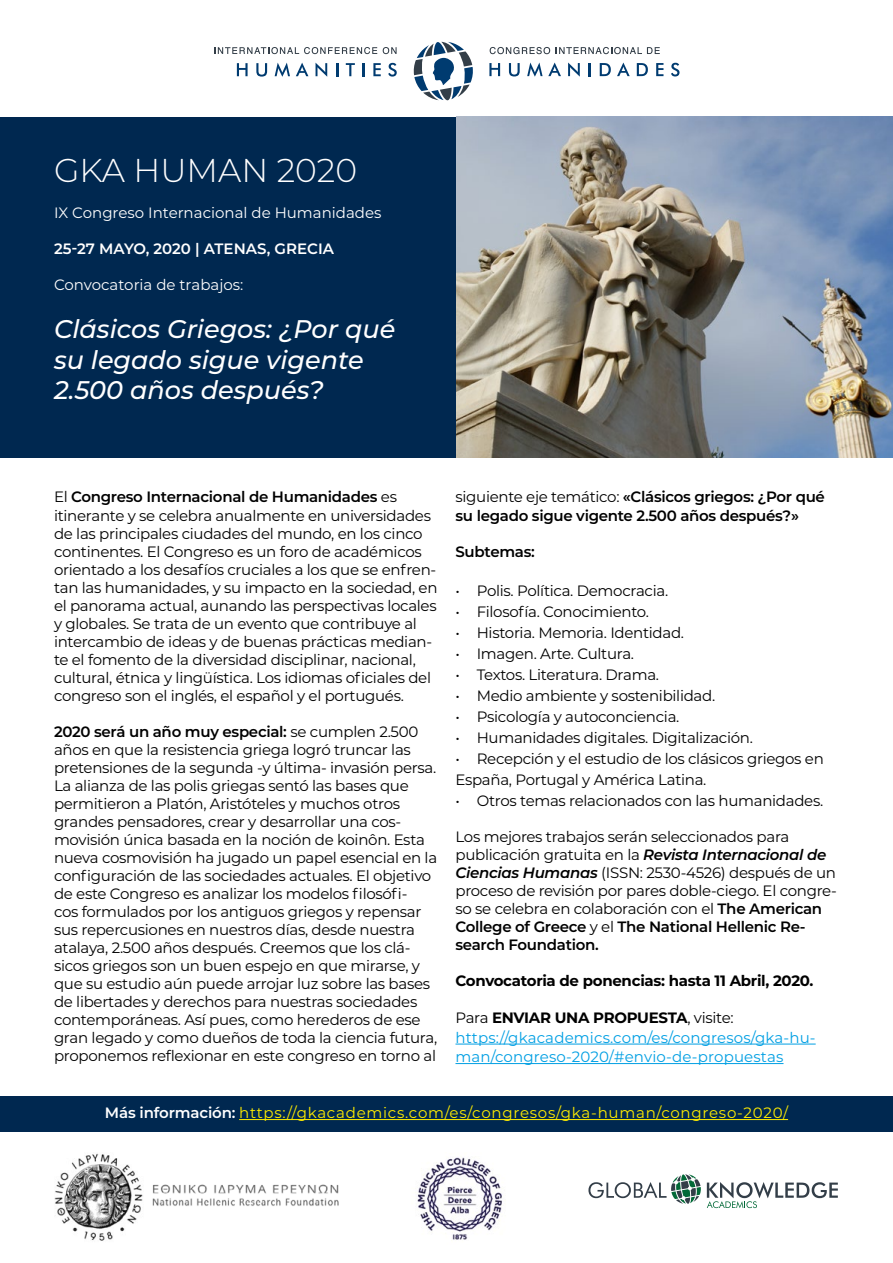
<style>
.page{position:relative;width:893px;height:1263px;background:#fff}
.page>*{position:absolute;margin:0;border:0;box-sizing:border-box;transform-origin:0 0}
.t1{font:300 33px "Montserrat";color:#fff}
.t2{font:italic 500 25.5px/30.6px "Montserrat";color:#fff}
.t3{font:15px/18px "Montserrat";letter-spacing:-.02em;color:#000}
.t4{font:15px/19.5px "Montserrat";letter-spacing:.01em;color:#009fe3}
.t5{font:600 15px/18px "Montserrat";letter-spacing:-.02em;color:#000}
.t6{font:15px "Montserrat";letter-spacing:.05em;color:#ffed00}
.t7{font:15px "Montserrat";color:#fff}
.t8{font:700 15px "Montserrat";letter-spacing:-.02em;color:#000}
.t9{font:600 15px "Montserrat";color:#fff}
.s1{font-weight:600}
.s2{font-weight:400}
.s3{font-weight:600;font-style:italic}
.s4{color:#000}
.s5{font-weight:700;color:#000}
.s6{font-weight:600;color:#fff}
</style>
<div class="page">
<div style="left:0;top:117px;width:893px;height:340px;background:#002850"></div>
<img style="left:456px;top:117px;width:437px;height:340px">
<div style="left:0;top:1096px;width:893px;height:36px;background:#002850"></div>
<hr style="left:455px;top:1044px;width:361px;height:1px;background:#009fe3">
<hr style="left:455px;top:1063px;width:328px;height:1px;background:#009fe3">
<hr style="left:239px;top:1119px;width:549px;height:1px;background:#ffed00">
<svg style="left:413px;top:42px;width:60px;height:58px"></svg>
<svg style="left:490px;top:47px;width:60px;height:7px"></svg>
<svg style="left:556px;top:47px;width:104px;height:7px"></svg>
<svg style="left:214px;top:47px;width:163px;height:7px"></svg>
<svg style="left:383px;top:47px;width:14px;height:7px"></svg>
<svg style="left:237px;top:63px;width:11px;height:13px"></svg>
<svg style="left:256px;top:63px;width:11px;height:14px"></svg>
<svg style="left:275px;top:63px;width:15px;height:14px"></svg>
<svg style="left:296px;top:63px;width:12px;height:13px"></svg>
<svg style="left:316px;top:63px;width:11px;height:14px"></svg>
<svg style="left:336px;top:63px;width:2px;height:13px"></svg>
<svg style="left:346px;top:63px;width:9px;height:13px"></svg>
<svg style="left:362px;top:63px;width:2px;height:13px"></svg>
<svg style="left:373px;top:63px;width:8px;height:13px"></svg>
<svg style="left:388px;top:63px;width:9px;height:14px"></svg>
<svg style="left:489px;top:63px;width:11px;height:13px"></svg>
<svg style="left:509px;top:63px;width:11px;height:13px"></svg>
<svg style="left:527px;top:62px;width:34px;height:15px"></svg>
<svg style="left:568px;top:63px;width:12px;height:14px"></svg>
<svg style="left:589px;top:63px;width:2px;height:13px"></svg>
<svg style="left:600px;top:63px;width:11px;height:13px"></svg>
<svg style="left:617px;top:63px;width:13px;height:13px"></svg>
<svg style="left:637px;top:63px;width:11px;height:13px"></svg>
<svg style="left:656px;top:63px;width:7px;height:13px"></svg>
<svg style="left:671px;top:63px;width:8px;height:13px"></svg>
<svg style="left:707px;top:1182px;width:131px;height:26px"></svg>
<svg style="left:588px;top:1174px;width:113px;height:30px"></svg>
<img style="left:152px;top:1184px;width:187px;height:22px">
<img style="left:417px;top:1157px;width:85px;height:83px">
<img style="left:54px;top:1153px;width:89px;height:88px">
<h1 class="t1" style="left:54px;top:147px;width:305px">GKA HUMAN 2020</h1>
<p class="t7" style="left:54px;top:202px;width:329px">IX Congreso Internacional de Humanidades</p>
<p class="t9" style="left:54px;top:238px;width:282px">25-27 MAYO, 2020 | ATENAS, GRECIA</p>
<p class="t7" style="left:54px;top:274px;width:191px">Convocatoria de trabajos:</p>
<h2 class="t2" style="left:54px;top:313px;width:343px">Clásicos Griegos: ¿Por qué su legado sigue vigente<br>2.500 años después?</h2>
<p class="t3" style="left:54px;top:488px;width:385px">El <span class="s1">Congreso Internacional de Humanidades</span> es itinerante y se celebra anualmente en universidades de las principales ciudades del mundo, en los cinco continentes. El Congreso es un foro de académicos orientado a los desafíos cruciales a los que se enfren&shy;tan las humanidades, y su impacto en la sociedad, en el panorama actual, aunando las perspectivas locales y globales. Se trata de un evento que contribuye al intercambio de ideas y de buenas prácticas median&shy;te el fomento de la diversidad disciplinar, nacional, cultural, étnica y lingüística. Los idiomas oficiales del congreso son el inglés, el español y el portugués.</p>
<p class="t3" style="left:54px;top:722px;width:385px"><span class="s1">2020 será un año muy especial:</span> se cumplen 2.500 años en que la resistencia griega logró truncar las pretensiones de la segunda -y última- invasión persa.<br>La alianza de las polis griegas sentó las bases que permitieron a Platón, Aristóteles y muchos otros grandes pensadores, crear y desarrollar una cos&shy;movisión única basada en la noción de koinôn. Esta nueva cosmovisión ha jugado un papel esencial en la configuración de las sociedades actuales. El objetivo de este Congreso es analizar los modelos filosófi-<br>cos formulados por los antiguos griegos y repensar sus repercusiones en nuestros días, desde nuestra atalaya, 2.500 años después. Creemos que los clá&shy;sicos griegos son un buen espejo en que mirarse, y que su estudio aún puede arrojar luz sobre las bases de libertades y derechos para nuestras sociedades contemporáneas. Así pues, como herederos de ese gran legado y como dueños de toda la ciencia futura, proponemos reflexionar en este congreso en torno al</p>
<p class="t5" style="left:455px;top:487px;width:371px"><span class="s2">siguiente eje temático:</span> «Clásicos griegos: ¿Por qué su legado sigue vigente 2.500 años después?»</p>
<p class="t5" style="left:455px;top:541px;width:81px">Subtemas:</p>
<p class="t3" style="left:455px;top:581px;width:214px">• Polis. Política. Democracia.</p>
<p class="t3" style="left:455px;top:602px;width:195px">• Filosofía. Conocimiento.</p>
<p class="t3" style="left:455px;top:623px;width:230px">• Historia. Memoria. Identidad.</p>
<p class="t3" style="left:455px;top:644px;width:180px">• Imagen. Arte. Cultura.</p>
<p class="t3" style="left:455px;top:665px;width:205px">• Textos. Literatura. Drama.</p>
<p class="t3" style="left:455px;top:686px;width:261px">• Medio ambiente y sostenibilidad.</p>
<p class="t3" style="left:455px;top:707px;width:225px">• Psicología y autoconciencia.</p>
<p class="t3" style="left:455px;top:728px;width:299px">• Humanidades digitales. Digitalización.</p>
<p class="t3" style="left:455px;top:747px;width:370px;line-height:21px">• Recepción y el estudio de los clásicos griegos en<br>España, Portugal y América Latina.</p>
<p class="t3" style="left:455px;top:791px;width:369px">• Otros temas relacionados con las humanidades.</p>
<p class="t3" style="left:455px;top:827px;width:383px">Los mejores trabajos serán seleccionados para publicación gratuita en la <span class="s3">Revista Internacional de Ciencias Humanas</span> (ISSN: 2530-4526) después de un proceso de revisión por pares doble-ciego. El congre&shy;so se celebra en colaboración con el <span class="s1">The American College of Greece</span> y el <span class="s1">The National Hellenic Re&shy;search Foundation.</span></p>
<p class="t8" style="left:455px;top:969px;width:359px">Convocatoria de ponencias: hasta 11 Abril, 2020.</p>
<p class="t4" style="left:455px;top:1007px;width:362px"><span class="s4">Para</span> <span class="s5">ENVIAR UNA PROPUESTA</span><span class="s4">, visite: </span>https://gkacademics.com/es/congresos/gka-hu&shy;man/congreso-2020/#envio-de-propuestas</p>
<p class="t6" style="left:105px;top:1102px;width:685px"><span class="s6">Más información:</span> https://gkacademics.com/es/congresos/gka-human/congreso-2020/</p>
</div>
